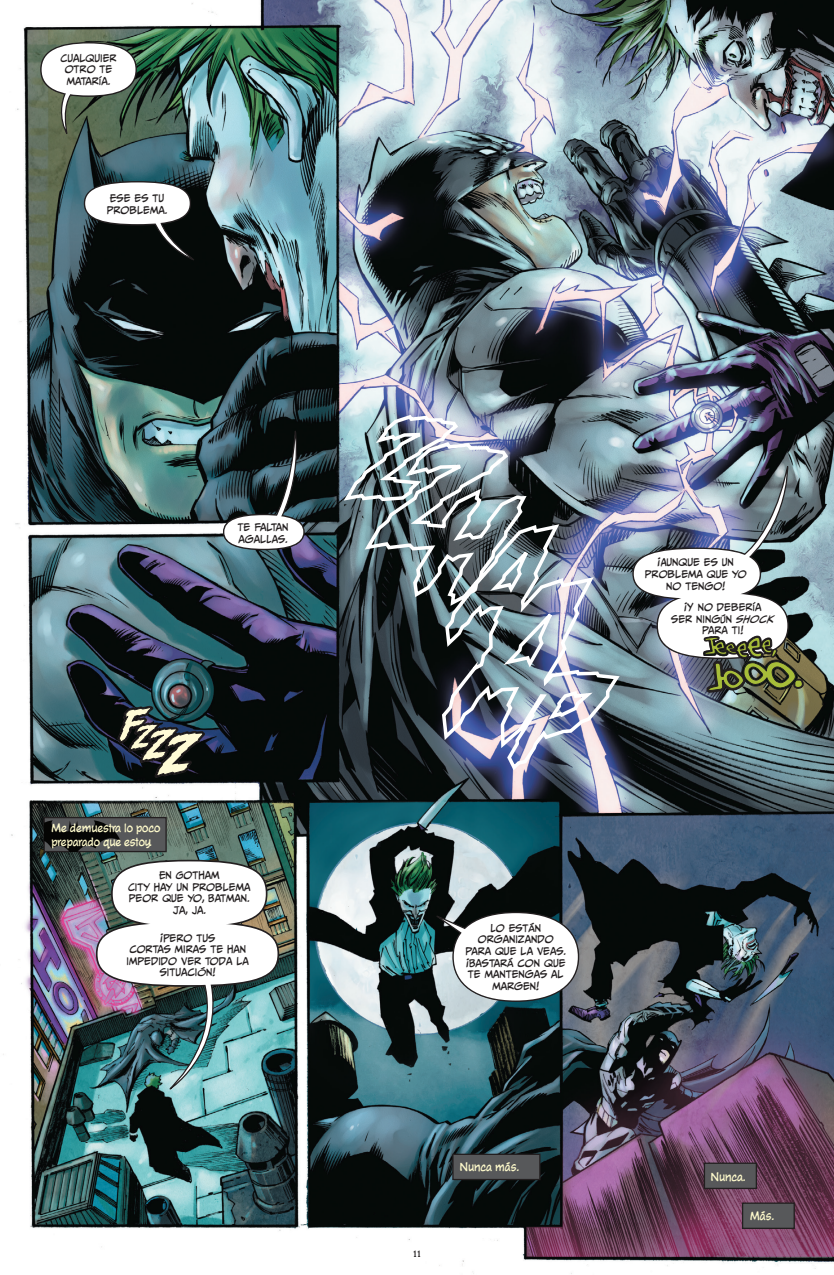
<style>
.page{position:relative;width:834px;height:1275px;background:#fff}
.page>*{position:absolute;margin:0;border:0;box-sizing:border-box;transform-origin:0 0}
.t1{font:300 14px "Triplex Serif OT";color:#231f20}
.t2{font:11.38px/13.7px "CC Face Front";color:#fffbcc}
.t3{font:9.62px/11.5px "CC Meanwhile";color:#231f20;text-align:center}
.s1{font-style:italic}
</style>
<div class="page">
<img style="left:3px;top:0;width:830px;height:1274px">
<svg style="left:223px;top:514px;width:81px;height:36px"></svg>
<div style="left:223px;top:514px;width:81px;height:36px;border:1px solid #231f20;border-radius:50%"></div>
<svg style="left:112px;top:860px;width:155px;height:67px"></svg>
<svg style="left:49px;top:83px;width:47px;height:53px;background:#606c57"></svg>
<svg style="left:141px;top:191px;width:54px;height:92px;background:#141817"></svg>
<svg style="left:435px;top:916px;width:56px;height:39px"></svg>
<svg style="left:264px;top:431px;width:40px;height:108px;background:#2c383b"></svg>
<img style="left:170px;top:981px;width:64px;height:114px">
<div style="left:453px;top:913px;width:124px;height:87px;background:#fff;border-radius:50%"></div>
<div style="left:633px;top:549px;width:126px;height:49px;background:#fff;border-radius:50%"></div>
<div style="left:657px;top:593px;width:130px;height:65px;background:#fff;border-radius:50%"></div>
<div style="left:85px;top:182px;width:105px;height:42px;background:#fff;border-radius:50%"></div>
<div style="left:224px;top:515px;width:79px;height:34px;background:#fff;border-radius:50%"></div>
<div style="left:42px;top:43px;width:93px;height:52px;background:#fff;border-radius:50%"></div>
<div style="left:97px;top:923px;width:180px;height:62px;background:#fff;border-radius:50%"></div>
<div style="left:113px;top:861px;width:153px;height:65px;background:#fff;border-radius:50%"></div>
<div style="left:453px;top:1154px;width:86px;height:25px;background:#57585a"></div>
<div style="left:452px;top:1154px;width:88px;height:26px;border:1px solid #231f20"></div>
<div style="left:704px;top:1163px;width:52px;height:25px;background:#57585a"></div>
<div style="left:703px;top:1162px;width:53px;height:27px;border:1px solid #231f20"></div>
<div style="left:742px;top:1203px;width:52px;height:25px;background:#57585a"></div>
<div style="left:741px;top:1202px;width:53px;height:27px;border:1px solid #231f20"></div>
<div style="left:44px;top:818px;width:122px;height:34px;background:#57585a"></div>
<div style="left:44px;top:817px;width:123px;height:35px;border:1px solid #231f20"></div>
<svg style="left:44px;top:820px;width:77px;height:32px"></svg>
<svg style="left:117px;top:706px;width:88px;height:72px;background:#4d5450"></svg>
<img style="left:340px;top:413px;width:282px;height:360px">
<img style="left:699px;top:466px;width:105px;height:394px">
<p class="t3" style="left:61px;top:52px;width:58px">CUALQUIER<br>OTRO TE<br>MATARÍA.</p>
<p class="t3" style="left:107px;top:193px;width:62px">ESE ES TU<br>PROBLEMA.</p>
<p class="t3" style="left:238px;top:522px;width:52px;text-align:left">TE FALTAN<br>AGALLAS.</p>
<p class="t2" style="left:52px;top:821px;width:110px">Me demuestra lo poco preparado que estoy.</p>
<p class="t3" style="left:128px;top:870px;width:124px">EN GOTHAM<br>CITY HAY UN PROBLEMA<br>PEOR QUE YO, BATMAN.<br>JA, JA.</p>
<p class="t3" style="left:126px;top:932px;width:124px">¡PERO TUS<br>CORTAS MIRAS TE HAN<br>IMPEDIDO VER TODA LA<br>SITUACIÓN!</p>
<p class="t3" style="left:465px;top:922px;width:102px">LO ESTÁN<br>ORGANIZANDO<br>PARA QUE LA VEAS. ¡BASTARÁ CON QUE<br>TE MANTENGAS AL<br>MARGEN!</p>
<p class="t1" style="left:413px;top:1245px;width:9px">11</p>
<p class="t2" style="left:460px;top:1160px;width:61px">Nunca más.</p>
<p class="t3" style="left:644px;top:557px;width:103px">¡AUNQUE ES UN<br>PROBLEMA QUE YO<br>NO TENGO!</p>
<p class="t3" style="left:671px;top:602px;width:105px">¡Y NO DEBERÍA<br>SER NINGÚN <span class="s1">SHOCK<br></span>PARA TI!</p>
<p class="t2" style="left:710px;top:1170px;width:37px">Nunca.</p>
<p class="t2" style="left:749px;top:1209px;width:26px">Más.</p>
</div>
